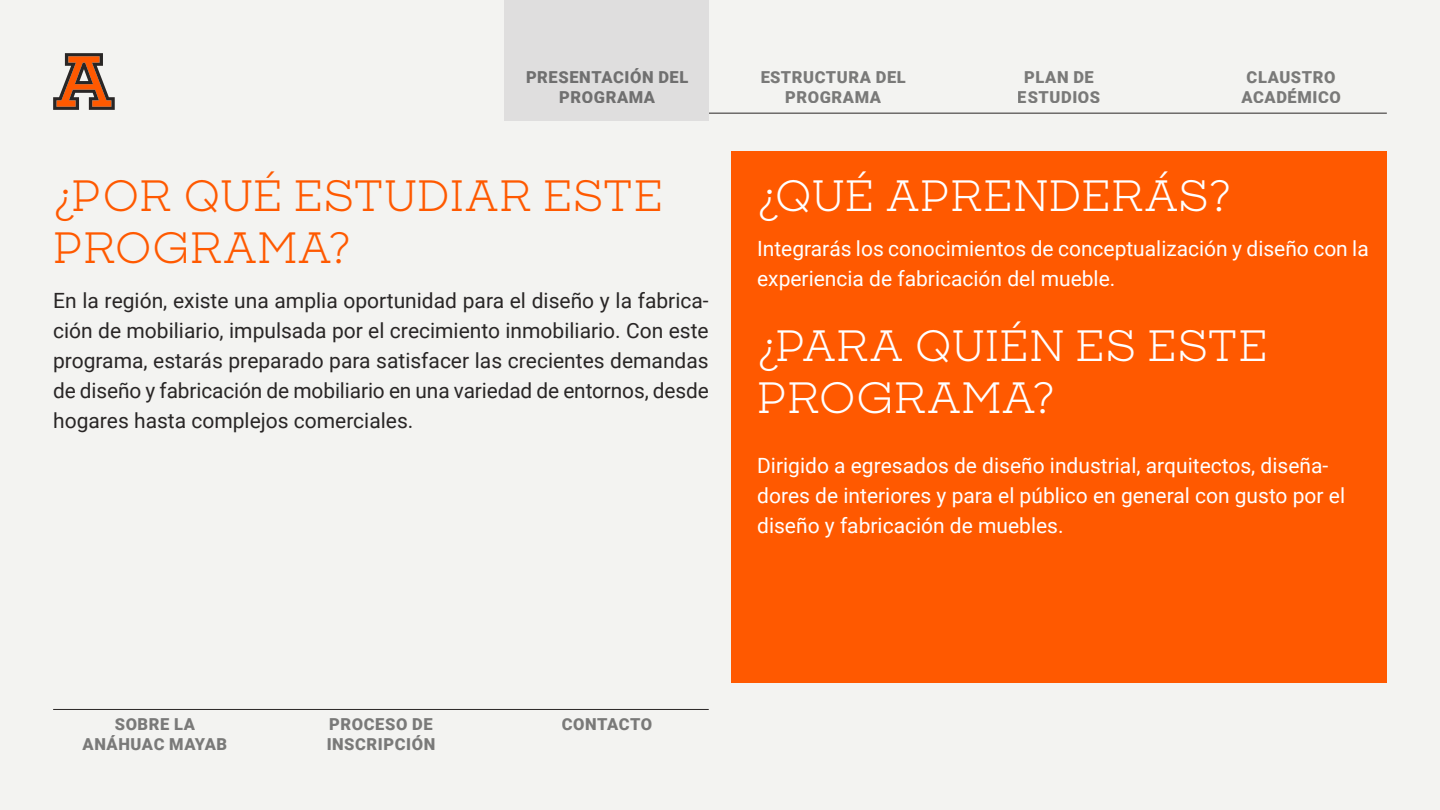
<style>
.page{position:relative;width:1440px;height:810px;background:#f3f3f1}
.page>*{position:absolute;margin:0;border:0;box-sizing:border-box;transform-origin:0 0}
.t1{font:42px/52.5px "Sharp Slab";letter-spacing:-.01em;color:#fff}
.t2{font:42px/52.5px "Sharp Slab";letter-spacing:-.01em;color:#ff5900}
.t3{font:21px/30px "Roboto";color:#292626;text-align:justify}
.t4{font:21px/30px "Roboto";color:#fff}
.t5{font:900 16.5px/19.8px "Roboto";letter-spacing:.035em;color:#000;text-align:center}
</style>
<div class="page">
<hr style="left:506px;top:113px;width:881px;height:1px;background:#292626">
<hr style="left:53px;top:709px;width:656px;height:1px;background:#292626">
<div style="left:504px;top:0;width:205px;height:121px;background:#dfdede"></div>
<div style="left:731px;top:152px;width:656px;height:531px;background:#ff5900"></div>
<svg style="left:53px;top:53px;width:62px;height:57px"></svg>
<p class="t5" style="left:526px;top:66px;width:164px">PRESENTACIÓN DEL<br>PROGRAMA</p>
<h1 class="t2" style="left:53px;top:168px;width:612px">¿POR QUÉ ESTUDIAR ESTE<br>PROGRAMA?</h1>
<p class="t3" style="left:53px;top:285px;width:657px">En la región, existe una amplia oportunidad para el diseño y la fabrica&shy;ción de mobiliario, impulsada por el crecimiento inmobiliario. Con este programa, estarás preparado para satisfacer las crecientes demandas de diseño y fabricación de mobiliario en una variedad de entornos, desde hogares hasta complejos comerciales.</p>
<p class="t5" style="left:760px;top:66px;width:147px">ESTRUCTURA DEL<br>PROGRAMA</p>
<p class="t5" style="left:1018px;top:66px;width:84px">PLAN DE<br>ESTUDIOS</p>
<p class="t5" style="left:1241px;top:66px;width:101px">CLAUSTRO<br>ACADÉMICO</p>
<h1 class="t1" style="left:757px;top:168px;width:476px">¿QUÉ APRENDERÁS?</h1>
<p class="t4" style="left:757px;top:232px;width:613px">Integrarás los conocimientos de conceptualización y diseño con la experiencia de fabricación del mueble.</p>
<h1 class="t1" style="left:757px;top:318px;width:512px">¿PARA QUIÉN ES ESTE<br>PROGRAMA?</h1>
<p class="t4" style="left:757px;top:450px;width:589px">Dirigido a egresados de diseño industrial, arquitectos, diseña&shy;dores de interiores y para el público en general con gusto por el diseño y fabricación de muebles.</p>
<p class="t5" style="left:83px;top:714px;width:146px">SOBRE LA<br>ANÁHUAC MAYAB</p>
<p class="t5" style="left:327px;top:714px;width:110px;text-align:left">PROCESO DE<br>INSCRIPCIÓN</p>
<p class="t5" style="left:562px;top:714px;width:92px">CONTACTO</p>
</div>
